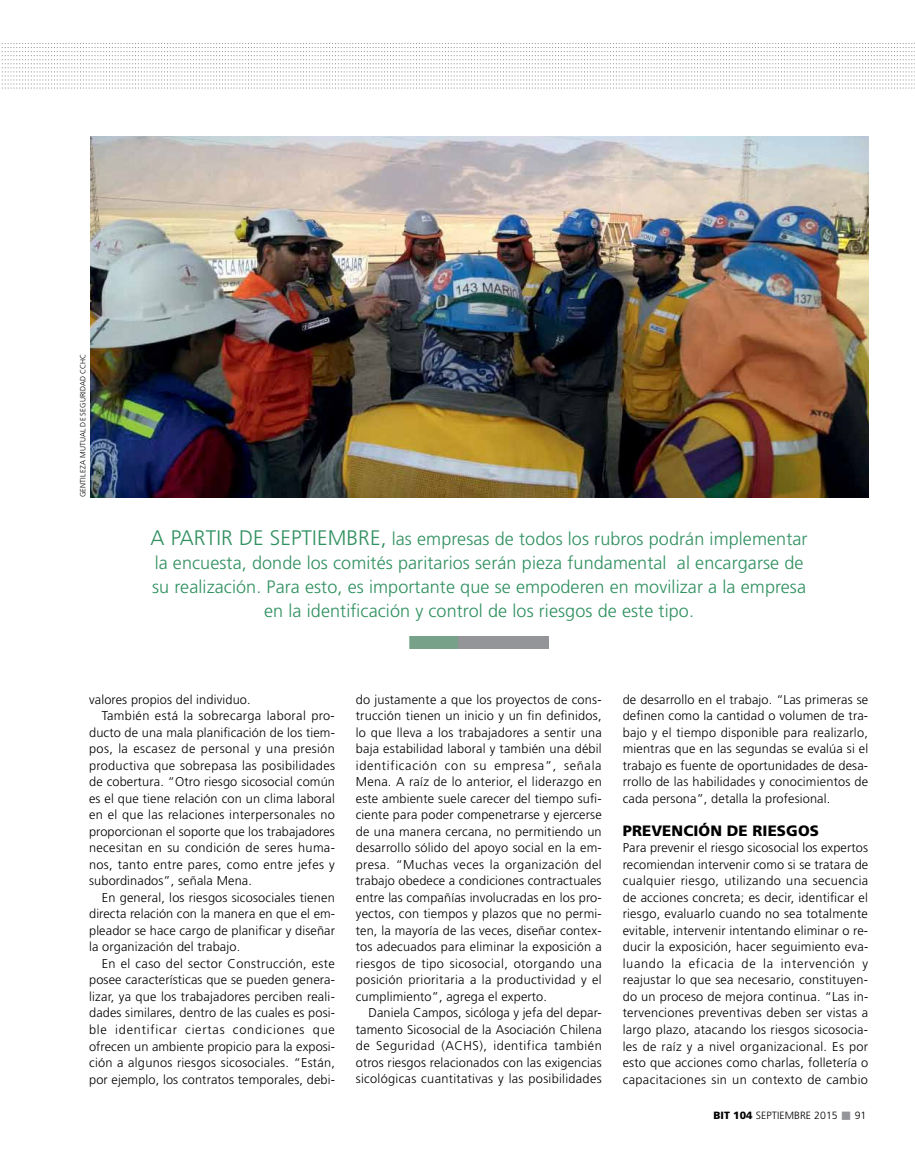
<style>
.page{position:relative;width:915px;height:1170px;background:#fff}
.page>*{position:absolute;margin:0;border:0;box-sizing:border-box;transform-origin:0 0}
.t1{font:300 18px/24px "Frutiger";letter-spacing:.005em;color:#309060;text-align:center}
.t2{font:900 15px "Frutiger";letter-spacing:.005em;color:#000}
.t3{font:300 12.75px/16.5px "Frutiger";letter-spacing:.015em;color:#000;text-align:justify}
.t4{font:300 12.75px "Frutiger";letter-spacing:.06em;color:#000}
.t5{font:300 10.5px "Frutiger";letter-spacing:.005em;color:#000}
.t6{font:300 7.5px "Frutiger";letter-spacing:.03em;color:#000}
.s1{font-size:21px}
.s2{font-weight:900}
.s3{color:#939598}
</style>
<div class="page">
<svg style="left:2px;top:43px;width:911px;height:46px"></svg>
<div style="left:409px;top:635px;width:139px;height:13px;background:#939598"></div>
<div style="left:409px;top:635px;width:49px;height:13px;background:#77a289"></div>
<img style="left:90px;top:137px;width:777px;height:360px">
<p class="t6" style="left:79px;top:497px;width:145px;rotate:-90deg">Gentileza M utual de Seguridad CCh C</p>
<p class="t1" style="left:150px;top:527px;width:658px"><span class="s1">A partir de septiembre,</span> las empresas de todos los rubros podrán implementar la encuesta, donde los comités paritarios serán pieza fundamental al encargarse de su realización. Para esto, es importante que se empoderen en movilizar a la empresa en la identificación y control de los riesgos de este tipo.</p>
<p class="t3" style="left:89px;top:691px;width:163px">valores propios del individuo.</p>
<p class="t3" style="left:102px;top:707px;width:234px">También está la sobrecarga laboral pro-</p>
<p class="t3" style="left:89px;top:724px;width:247px">ducto de una mala planificación de los tiem-</p>
<p class="t3" style="left:89px;top:740px;width:247px">pos, la escasez de personal y una presión</p>
<p class="t3" style="left:89px;top:757px;width:247px">productiva que sobrepasa las posibilidades</p>
<p class="t3" style="left:89px;top:773px;width:247px">de cobertura. “Otro riesgo sicosocial común</p>
<p class="t3" style="left:89px;top:790px;width:247px">es el que tiene relación con un clima laboral</p>
<p class="t3" style="left:89px;top:806px;width:247px">en el que las relaciones interpersonales no</p>
<p class="t3" style="left:89px;top:823px;width:247px">proporcionan el soporte que los trabajadores</p>
<p class="t3" style="left:89px;top:839px;width:247px">necesitan en su condición de seres huma-</p>
<p class="t3" style="left:89px;top:856px;width:247px">nos, tanto entre pares, como entre jefes y</p>
<p class="t3" style="left:89px;top:872px;width:164px">subordinados”, señala Mena.</p>
<p class="t3" style="left:102px;top:889px;width:234px">En general, los riesgos sicosociales tienen</p>
<p class="t3" style="left:89px;top:905px;width:247px">directa relación con la manera en que el em-</p>
<p class="t3" style="left:89px;top:922px;width:247px">pleador se hace cargo de planificar y diseñar</p>
<p class="t3" style="left:89px;top:938px;width:152px">la organización del trabajo.</p>
<p class="t3" style="left:102px;top:955px;width:234px">En el caso del sector Construcción, este</p>
<p class="t3" style="left:89px;top:971px;width:247px">posee características que se pueden genera-</p>
<p class="t3" style="left:89px;top:988px;width:247px">lizar, ya que los trabajadores perciben reali-</p>
<p class="t3" style="left:89px;top:1004px;width:247px">dades similares, dentro de las cuales es posi-</p>
<p class="t4" style="left:89px;top:1022px;width:247px">ble identificar ciertas condiciones que</p>
<p class="t3" style="left:89px;top:1037px;width:247px">ofrecen un ambiente propicio para la exposi-</p>
<p class="t3" style="left:89px;top:1054px;width:247px">ción a algunos riesgos sicosociales. “Están,</p>
<p class="t3" style="left:89px;top:1070px;width:247px">por ejemplo, los contratos temporales, debi-</p>
<p class="t3" style="left:355px;top:691px;width:247px">do justamente a que los proyectos de cons&shy;trucción tienen un inicio y un fin definidos, lo que lleva a los trabajadores a sentir una baja estabilidad laboral y también una débil identificación con su empresa”, señala Mena. A raíz de lo anterior, el liderazgo en este ambiente suele carecer del tiempo sufi&shy;ciente para poder compenetrarse y ejercerse de una manera cercana, no permitiendo un desarrollo sólido del apoyo social en la em&shy;presa. “M uchas veces la organización del trabajo obedece a condiciones contractuales entre las compañías involucradas en los pro&shy;yectos, con tiempos y plazos que no permi&shy;ten, la mayoría de las veces, diseñar contex&shy;tos adecuados para eliminar la exposición a riesgos de tipo sicosocial, otorgando una posición prioritaria a la productividad y el cumplimiento”, agrega el experto.</p>
<p class="t3" style="left:355px;top:1004px;width:247px;text-indent:13px">Daniela Campos, sicóloga y jefa del depar&shy;tamento Sicosocial de la Asociación Chilena de Seguridad (ACHS), identifica también otros riesgos relacionados con las exigencias sicológicas cuantitativas y las posibilidades</p>
<p class="t3" style="left:622px;top:691px;width:247px">de desarrollo en el trabajo. “Las primeras se definen como la cantidad o volumen de tra&shy;bajo y el tiempo disponible para realizarlo, mientras que en las segundas se evalúa si el trabajo es fuente de oportunidades de desa&shy;rrollo de las habilidades y conocimientos de cada persona”, detalla la profesional.</p>
<p class="t2" style="left:622px;top:821px;width:198px">PREVENCIÓN DE RIESGOS</p>
<p class="t3" style="left:622px;top:839px;width:247px">Para prevenir el riesgo sicosocial los expertos recomiendan intervenir como si se tratara de cualquier riesgo, utilizando una secuencia de acciones concreta; es decir, identificar el riesgo, evaluarlo cuando no sea totalmente evitable, intervenir intentando eliminar o re&shy;ducir la exposición, hacer seguimiento eva&shy;luando la eficacia de la intervención y reajustar lo que sea necesario, constituyen&shy;do un proceso de mejora continua. “Las in&shy;tervenciones preventivas deben ser vistas a largo plazo, atacando los riesgos sicosocia&shy;les de raíz y a nivel organizacional. Es por esto que acciones como charlas, folletería o capacitaciones sin un contexto de cambio</p>
<p class="t5" style="left:713px;top:1109px;width:154px"><span class="s2">BIT 104</span> septiembre 2015 <span class="s3">■</span> 91</p>
</div>
